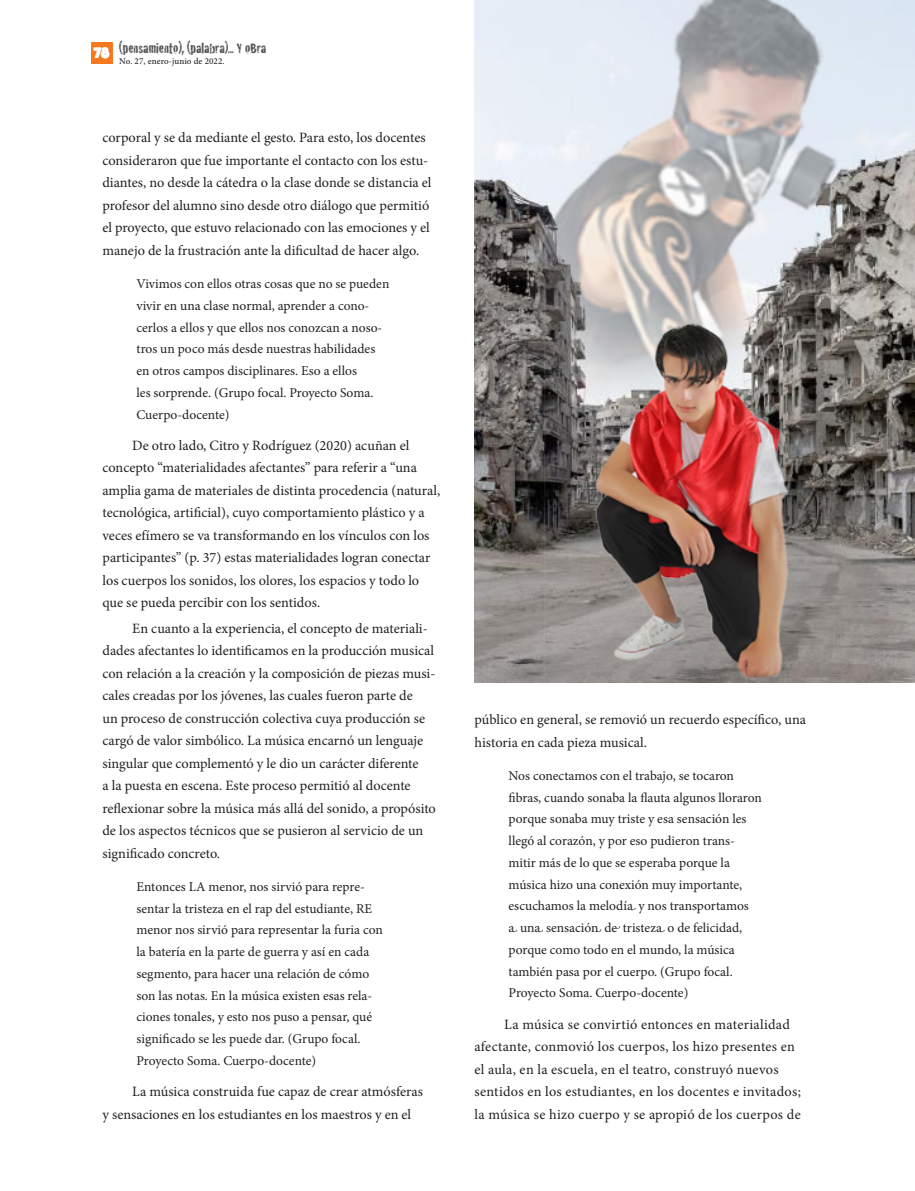
<style>
.page{position:relative;width:915px;height:1191px;background:#fff}
.page>*{position:absolute;margin:0;border:0;box-sizing:border-box;transform-origin:0 0}
.t1{font:15px "Cracked";color:#57585a}
.t2{font:800 15px "DOCK11";color:#fff}
.texto_corrido{font:14.25px/22.5px "Minion Pro";color:#231f20}
.texto_corrido-2{font:14.25px/22.5px "Minion Pro";letter-spacing:.02em;color:#231f20}
.cita_indent{font:13.5px/21.8px "Minion Pro";color:#231f20}
.t3{font:500 9px "Minion Pro";letter-spacing:.01em;color:#231f20}
</style>
<div class="page">
<img style="left:474px;top:0;width:440px;height:683px">
<div style="left:91px;top:42px;width:21px;height:21px;background:#f47921"></div>
<p class="t2" style="left:94px;top:46px;width:17px">78</p>
<p class="t1" style="left:119px;top:37px;width:148px">(pensamiento), (palabra)... Y oBra</p>
<p class="t3" style="left:119px;top:55px;width:107px">No. 27, enero-junio de 2022.</p>
<p class="texto_corrido" style="left:102px;top:126px;width:330px">corporal y se da mediante el gesto. Para esto, los docentes consideraron que fue importante el contacto con los estu&shy;diantes, no desde la cátedra o la clase donde se distancia el profesor del alumno sino desde otro diálogo que permitió el proyecto, que estuvo relacionado con las emociones y el manejo de la frustración ante la dificultad de hacer algo.</p>
<p class="cita_indent" style="left:136px;top:273px;width:254px">Vivimos con ellos otras cosas que no se pueden vivir en una clase normal, aprender a cono&shy;cerlos a ellos y que ellos nos conozcan a noso&shy;tros un poco más desde nuestras habilidades en otros campos disciplinares. Eso a ellos<br>les sorprende. (Grupo focal. Proyecto Soma.<br>Cuerpo-docente)</p>
<p class="texto_corrido" style="left:102px;top:434px;width:339px;text-indent:30px">De otro lado, Citro y Rodríguez (2020) acuñan el concepto “materialidades afectantes” para referir a “una amplia gama de materiales de distinta procedencia (natural, tecnológica, artificial), cuyo comportamiento plástico y a veces efímero se va transformando en los vínculos con los participantes” (p. 37) estas materialidades logran conectar los cuerpos los sonidos, los olores, los espacios y todo lo que se pueda percibir con los sentidos.</p>
<p class="texto_corrido" style="left:102px;top:617px;width:335px;text-indent:30px">En cuanto a la experiencia, el concepto de materiali&shy;dades afectantes lo identificamos en la producción musical con relación a la creación y la composición de piezas musi&shy;cales creadas por los jóvenes, las cuales fueron parte de<br>un proceso de construcción colectiva cuya producción se cargó de valor simbólico. La música encarnó un lenguaje singular que complementó y le dio un carácter diferente<br>a la puesta en escena. Este proceso permitió al docente reflexionar sobre la música más allá del sonido, a propósito de los aspectos técnicos que se pusieron al servicio de un significado concreto.</p>
<p class="cita_indent" style="left:136px;top:875px;width:248px">Entonces LA menor, nos sirvió para repre&shy;sentar la tristeza en el rap del estudiante, RE menor nos sirvió para representar la furia con la batería en la parte de guerra y así en cada segmento, para hacer una relación de cómo son las notas. En la música existen esas rela&shy;ciones tonales, y esto nos puso a pensar, qué significado se les puede dar. (Grupo focal.<br>Proyecto Soma. Cuerpo-docente)</p>
<p class="texto_corrido" style="left:102px;top:1080px;width:322px;text-indent:30px">La música construida fue capaz de crear atmósferas y sensaciones en los estudiantes en los maestros y en el</p>
<p class="texto_corrido" style="left:474px;top:708px;width:333px">público en general, se removió un recuerdo específico, una historia en cada pieza musical.</p>
<p class="cita_indent" style="left:508px;top:764px;width:255px">Nos conectamos con el trabajo, se tocaron fibras, cuando sonaba la flauta algunos lloraron porque sonaba muy triste y esa sensación les llegó al corazón, y por eso pudieron trans&shy;mitir más de lo que se esperaba porque la música hizo una conexión muy importante, escuchamos la melodía y nos transportamos<br>a una sensación de tristeza o de felicidad, porque como todo en el mundo, la música también pasa por el cuerpo. (Grupo focal.<br>Proyecto Soma. Cuerpo-docente)</p>
<p class="texto_corrido-2" style="left:474px;top:1012px;width:328px;text-indent:30px">La música se convirtió entonces en materialidad afectante, conmovió los cuerpos, los hizo presentes en el aula, en la escuela, en el teatro, construyó nuevos sentidos en los estudiantes, en los docentes e invitados; la música se hizo cuerpo y se apropió de los cuerpos de</p>
</div>
